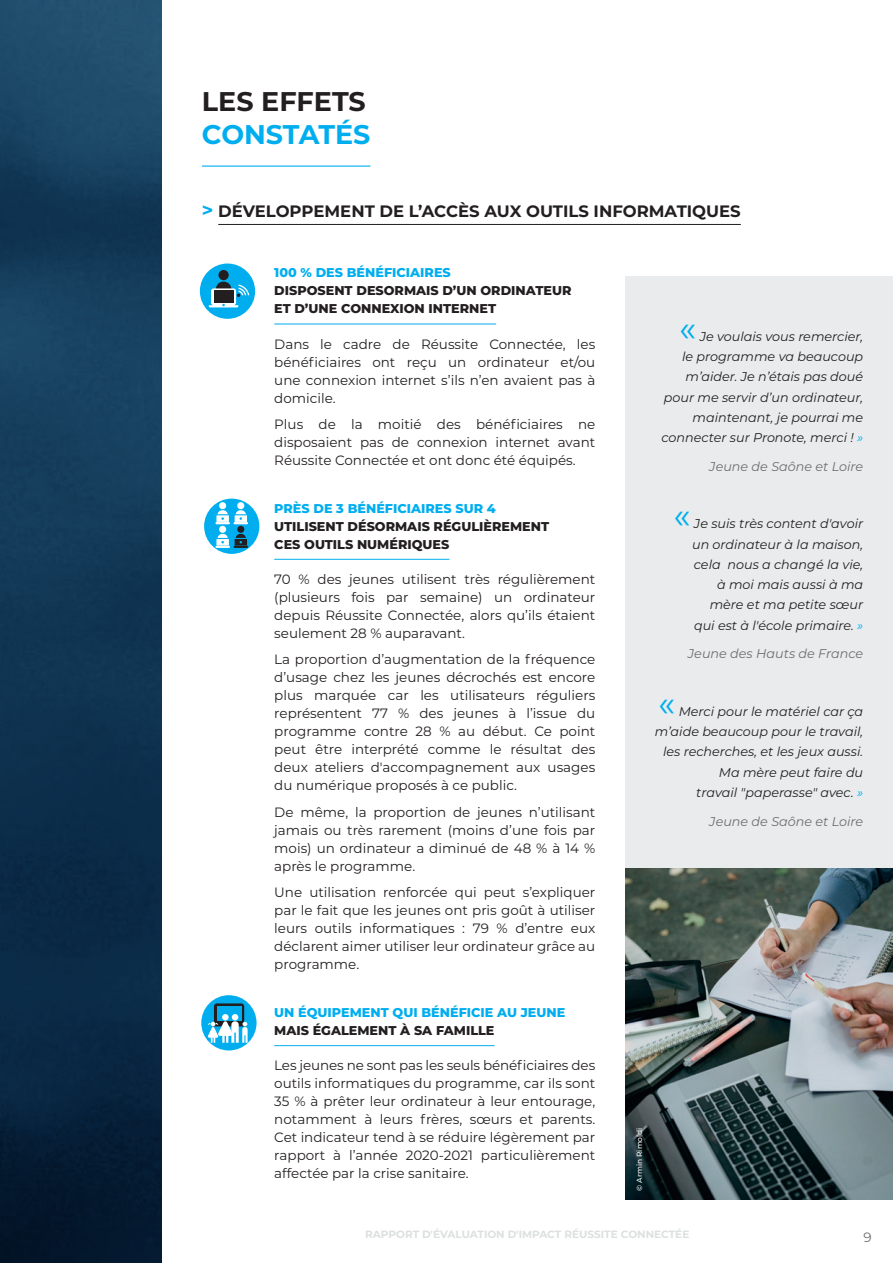
<style>
.page{position:relative;width:893px;height:1263px;background:#fff}
.page>*{position:absolute;margin:0;border:0;box-sizing:border-box;transform-origin:0 0}
.t1{font:36px "Montserrat";color:#00aeef}
.t2{font:700 27px "Montserrat";color:#231f20}
.t3{font:700 27px "Montserrat";letter-spacing:-.005em;color:#00aeef}
.t4{font:700 16.5px "Montserrat";color:#231f20}
.t5{font:13.5px/18px "Montserrat";color:#231f20;text-align:justify}
.t6{font:13.5px "Montserrat";color:#6c6d70}
.t7{font:italic 12.75px/20.2px "Montserrat";color:#231f20;text-align:right}
.t8{font:800 12.75px/18px "Montserrat";color:#231f20}
.t9{font:800 12.75px "Montserrat";color:#00aeef}
.t10{font:italic 12.75px "Montserrat";color:#6c6d70}
.t11{font:700 10.5px "Montserrat";color:#dce0df}
.t12{font:500 7.5px "Montserrat";color:#fff}
.s1{font-size:19.5px;color:#00aeef}
.s2{color:#00aeef}
</style>
<div class="page">
<svg style="left:0;top:0;width:162px;height:1263px;background:#103450"></svg>
<hr style="left:202px;top:166px;width:168px;height:1px;background:#00aeef">
<hr style="left:218px;top:224px;width:523px;height:1px;background:#231f20">
<hr style="left:274px;top:324px;width:222px;height:1px;background:#00aeef">
<hr style="left:274px;top:559px;width:175px;height:1px;background:#00aeef">
<hr style="left:274px;top:1045px;width:220px;height:1px;background:#00aeef">
<div style="left:200px;top:263px;width:55px;height:56px;background:#00aeef;border-radius:50%"></div>
<div style="left:218px;top:270px;width:11px;height:10px;background:#231f20;border-radius:50%"></div>
<svg style="left:209px;top:282px;width:40px;height:25px"></svg>
<div style="left:201px;top:995px;width:56px;height:55px;background:#00aeef;border-radius:50%"></div>
<svg style="left:208px;top:1003px;width:40px;height:40px"></svg>
<div style="left:204px;top:499px;width:55px;height:55px;background:#00aeef;border-radius:50%"></div>
<div style="left:237px;top:502px;width:7px;height:7px;background:#fff;border-radius:50%"></div>
<svg style="left:235px;top:510px;width:12px;height:14px"></svg>
<div style="left:219px;top:502px;width:7px;height:7px;background:#fff;border-radius:50%"></div>
<svg style="left:216px;top:510px;width:13px;height:14px"></svg>
<div style="left:237px;top:526px;width:7px;height:7px;background:#231f20;border-radius:50%"></div>
<div style="left:233px;top:538px;width:15px;height:9px;border:1px solid #00aeef"></div>
<svg style="left:235px;top:534px;width:12px;height:14px"></svg>
<div style="left:219px;top:526px;width:7px;height:7px;background:#fff;border-radius:50%"></div>
<svg style="left:216px;top:534px;width:13px;height:14px"></svg>
<div style="left:625px;top:277px;width:268px;height:592px;background:#e9ebec"></div>
<div style="left:655px;top:276px;width:238px;height:579px;background:#e9ebec"></div>
<img style="left:625px;top:869px;width:268px;height:330px">
<p class="t2" style="left:202px;top:82px;width:165px">LES EFFETS</p>
<p class="t3" style="left:202px;top:115px;width:170px">CONSTATÉS</p>
<p class="t4" style="left:202px;top:199px;width:540px"><span class="s1">&gt;</span> DÉVELOPPEMENT DE L’ACCÈS AUX OUTILS INFORMATIQUES</p>
<p class="t9" style="left:274px;top:264px;width:178px">100 % DES BÉNÉFICIAIRES</p>
<p class="t8" style="left:274px;top:281px;width:299px">DISPOSENT DESORMAIS D’UN ORDINATEUR</p>
<p class="t8" style="left:274px;top:299px;width:223px">ET D’UNE CONNEXION INTERNET</p>
<p class="t5" style="left:274px;top:334px;width:323px">Dans le cadre de Réussite Connectée, les bénéficiaires ont reçu un ordinateur et/ou une connexion internet s’ils n’en avaient pas à domicile.</p>
<p class="t5" style="left:274px;top:415px;width:323px">Plus de la moitié des bénéficiaires ne disposaient pas de connexion internet avant Réussite Connectée et ont donc été équipés.</p>
<p class="t9" style="left:274px;top:499px;width:223px">PRÈS DE 3 BÉNÉFICIAIRES SUR 4</p>
<p class="t8" style="left:274px;top:516px;width:276px">UTILISENT DÉSORMAIS RÉGULIÈREMENT<br>CES OUTILS NUMÉRIQUES</p>
<p class="t5" style="left:274px;top:569px;width:323px">70 % des jeunes utilisent très régulièrement (plusieurs fois par semaine) un ordinateur depuis Réussite Connectée, alors qu’ils étaient seulement 28 % auparavant.</p>
<p class="t5" style="left:274px;top:650px;width:323px">La proportion d’augmentation de la fréquence d’usage chez les jeunes décrochés est encore plus marquée car les utilisateurs réguliers représentent 77 % des jeunes à l’issue du programme contre 28 % au début. Ce point peut être interprété comme le résultat des deux ateliers d'accompagnement aux usages du numérique proposés à ce public.</p>
<p class="t5" style="left:274px;top:802px;width:323px">De même, la proportion de jeunes n’utilisant jamais ou très rarement (moins d’une fois par mois) un ordinateur a diminué de 48 % à 14 % après le programme.</p>
<p class="t5" style="left:274px;top:883px;width:323px">Une utilisation renforcée qui peut s’expliquer par le fait que les jeunes ont pris goût à utiliser leurs outils informatiques : 79 % d’entre eux déclarent aimer utiliser leur ordinateur grâce au programme.</p>
<p class="t9" style="left:274px;top:1003px;width:293px">UN ÉQUIPEMENT QUI BÉNÉFICIE AU JEUNE</p>
<p class="t8" style="left:274px;top:1021px;width:222px">MAIS ÉGALEMENT À SA FAMILLE</p>
<p class="t5" style="left:274px;top:1056px;width:323px">Les jeunes ne sont pas les seuls bénéficiaires des outils informatiques du programme, car ils sont 35 % à prêter leur ordinateur à leur entourage, notamment à leurs frères, sœurs et parents.<br>Cet indicateur tend à se réduire légèrement par rapport à l’année 2020-2021 particulièrement affectée par la crise sanitaire.</p>
<p class="t1" style="left:679px;top:303px;width:19px">«</p>
<p class="t7" style="left:661px;top:326px;width:203px">Je voulais vous remercier,<br>le programme va beaucoup m’aider. Je n’étais pas doué pour me servir d’un ordinateur, maintenant, je pourrai me connecter sur Pronote, merci ! <span class="s2">»</span></p>
<p class="t10" style="left:709px;top:458px;width:155px">Jeune de Saône et Loire</p>
<p class="t1" style="left:673px;top:491px;width:19px">«</p>
<p class="t7" style="left:692px;top:513px;width:173px;text-align:justify">Je suis très content d'avoir un ordinateur à la maison, cela nous a changé la vie,</p>
<p class="t7" style="left:694px;top:574px;width:171px">à moi mais aussi à ma mère et ma petite sœur qui est à l'école primaire. <span class="s2">»</span></p>
<p class="t10" style="left:688px;top:645px;width:177px">Jeune des Hauts de France</p>
<p class="t1" style="left:658px;top:678px;width:19px">«</p>
<p class="t7" style="left:655px;top:701px;width:210px">Merci pour le matériel car ça m’aide beaucoup pour le travail, les recherches, et les jeux aussi.</p>
<p class="t7" style="left:696px;top:762px;width:168px">Ma mère peut faire du travail "paperasse" avec. <span class="s2">»</span></p>
<p class="t10" style="left:709px;top:812px;width:155px">Jeune de Saône et Loire</p>
<p class="t12" style="left:634px;top:1191px;width:65px;rotate:-90deg">© Armin Rimoldi</p>
<p class="t11" style="left:365px;top:1227px;width:326px">RAPPORT D'ÉVALUATION D'IMPACT RÉUSSITE CONNECTÉE</p>
<p class="t6" style="left:863px;top:1228px;width:10px">9</p>
</div>
